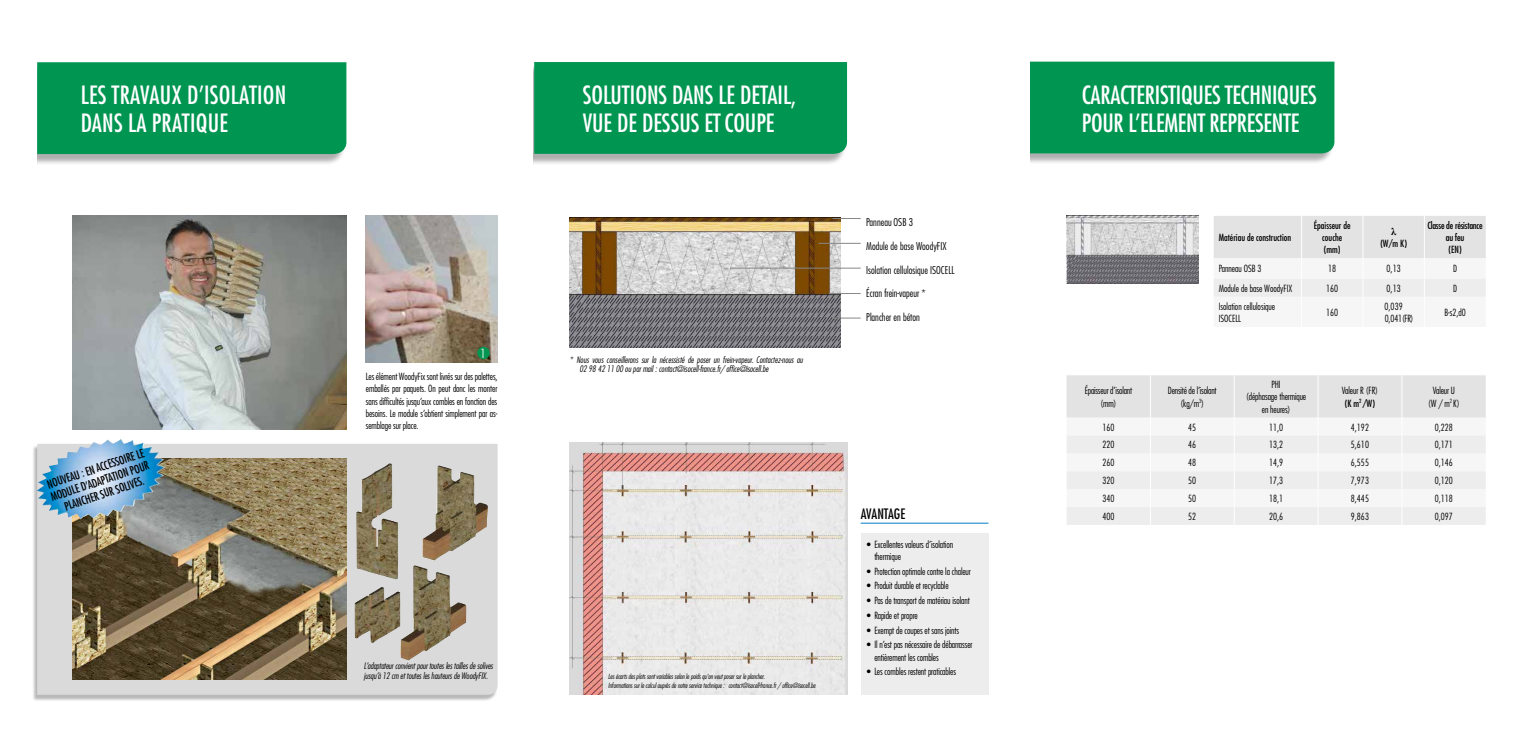
<style>
.page{position:relative;width:1518px;height:737px;background:#fff}
.page>*{position:absolute;margin:0;border:0;box-sizing:border-box;transform-origin:0 0}
.t1{font:500 condensed 24.5px/28px "Futura LT Pro";color:#fff}
.t2{font:500 condensed 14px "Futura LT Pro";letter-spacing:-.005em;color:#000}
.t3{font:300 condensed 12.25px "Futura LT Pro";color:#fff}
.t4{font:500 condensed 11.38px/13.1px "Futura LT Pro";color:#000;text-align:center}
.t5{font:700 11.38px "Garamond";color:#000}
.t6{font:300 condensed 10.5px "Futura LT Pro";color:#000}
.t7{font:300 condensed 9.62px/12.2px "Futura LT Pro";letter-spacing:-.01em;color:#000;text-align:center}
.t8{font:500 condensed 9.62px/12.2px "Futura LT Pro";color:#000;text-align:center}
.t9{font:500 condensed 9.62px/12.2px "Futura LT Pro";letter-spacing:-.02em;color:#000;text-align:center}
.t10{font:italic 300 condensed 8.75px/9.6px "Futura LT Pro";letter-spacing:-.005em;color:#000}
.t11{font:italic 300 condensed 7px/8.8px "Futura LT Pro";letter-spacing:-.01em;color:#000}
.s1{font-weight:500}
</style>
<div class="page">
<div style="left:32px;top:445px;width:466px;height:256px;background:#000;opacity:.28"></div>
<div style="left:37px;top:444px;width:461px;height:250px;background:#dadada"></div>
<img style="left:365px;top:216px;width:132px;height:146px">
<img style="left:73px;top:216px;width:273px;height:213px">
<div style="left:861px;top:533px;width:127px;height:161px;background:#ededed"></div>
<div style="left:524px;top:64px;width:322px;height:101px;background:#000;opacity:.32"></div>
<div style="left:534px;top:62px;width:313px;height:92px;background:#009652"></div>
<div style="left:506px;top:59px;width:27px;height:106px;background:#fff"></div>
<div style="left:1019px;top:63px;width:314px;height:102px;background:#000;opacity:.32"></div>
<div style="left:1030px;top:62px;width:304px;height:91px;background:#009652"></div>
<div style="left:1002px;top:52px;width:28px;height:129px;background:#fff"></div>
<div style="left:27px;top:64px;width:318px;height:101px;background:#000;opacity:.32"></div>
<div style="left:37px;top:62px;width:309px;height:92px;background:#009652"></div>
<div style="left:9px;top:44px;width:28px;height:129px;background:#fff"></div>
<hr style="left:861px;top:522px;width:127px;height:1px;background:#007dc6">
<div style="left:477px;top:347px;width:13px;height:12px;background:#009652;border-radius:50%"></div>
<img style="left:570px;top:443px;width:277px;height:251px">
<img style="left:570px;top:217px;width:271px;height:130px">
<hr style="left:730px;top:268px;width:131px;height:1px;background:#878787">
<hr style="left:819px;top:243px;width:42px;height:1px;background:#878787">
<svg style="left:833px;top:218px;width:28px;height:1px"></svg>
<hr style="left:829px;top:293px;width:32px;height:1px;background:#878787">
<svg style="left:832px;top:318px;width:29px;height:1px"></svg>
<img style="left:1067px;top:216px;width:131px;height:67px">
<svg style="left:1214px;top:216px;width:272px;height:81px"></svg>
<svg style="left:1067px;top:375px;width:419px;height:150px"></svg>
<img style="left:397px;top:465px;width:95px;height:195px">
<img style="left:73px;top:458px;width:273px;height:222px">
<img style="left:36px;top:439px;width:129px;height:80px">
<img style="left:352px;top:463px;width:48px;height:180px">
<hr style="left:398px;top:516px;width:3px;height:65px;background:#dadada">
<hr style="left:352px;top:589px;width:3px;height:66px;background:#dadada">
<hr style="left:419px;top:493px;width:3px;height:66px;background:#dadada">
<h1 class="t1" style="left:81px;top:80px;width:207px">LES TRAVAUX D’ISOLATION<br>DANS LA PRATIQUE</h1>
<p class="t4" style="left:45px;top:479px;width:105px;rotate:-19deg">NOUVEAU : EN ACCESSOIRE LE<br>MODULE D’ADAPTATION POUR<br>PLANCHER SUR SOLIVES.</p>
<p class="t3" style="left:480px;top:345px;width:7px">1</p>
<p class="t7" style="left:366px;top:370px;width:133px;text-align:justify">Les élément WoodyFix sont livrés sur des palettes, emballés par paquets. On peut donc les monter sans difficultés jusqu’aux combles en fonction des besoins. Le module s’obtient simplement par as&shy;semblage sur place.</p>
<p class="t10" style="left:364px;top:661px;width:131px">L’adaptateur convient pour toutes les tailles de solives jusqu’à 12 cm et toutes les hauteurs de WoodyFIX.</p>
<h1 class="t1" style="left:583px;top:80px;width:215px">SOLUTIONS DANS LE DETAIL,<br>VUE DE DESSUS ET COUPE</h1>
<h1 class="t1" style="left:1082px;top:80px;width:237px">CARACTERISTIQUES TECHNIQUES<br>POUR L’ELEMENT REPRESENTE</h1>
<p class="t10" style="left:580px;top:355px;width:225px;text-indent:-10px">* Nous vous conseillerons sur la nécessisté de poser un frein-vapeur. Contactez-nous au<br>02 98 42 11 00 ou par mail : contact@isocell-france.fr/ office@isocell.be</p>
<p class="t6" style="left:866px;top:216px;width:48px">Panneau OSB 3</p>
<p class="t6" style="left:866px;top:239px;width:82px">Module de base WoodyFIX</p>
<p class="t6" style="left:866px;top:263px;width:90px">Isolation cellulosique ISOCELL</p>
<p class="t6" style="left:866px;top:287px;width:61px">Écran frein-vapeur *</p>
<p class="t6" style="left:866px;top:310px;width:55px">Plancher en béton</p>
<p class="t11" style="left:608px;top:672px;width:209px">Les écarts des plots sont variables selon le poids qu‘on veut poser sur le plancher.<br>Informations sur le calcul auprès de notre service technique : contact@isocell-france.fr / office@isocell.be</p>
<h2 class="t2" style="left:861px;top:504px;width:46px">AVANTAGE</h2>
<p class="t7" style="left:874px;top:538px;width:80px;text-align:left;text-indent:-7px">• Excellentes valeurs d’isolation thermique</p>
<p class="t7" style="left:867px;top:565px;width:105px">• Protection optimale contre la chaleur</p>
<p class="t7" style="left:867px;top:579px;width:83px">• Produit durable et recyclable</p>
<p class="t7" style="left:867px;top:594px;width:104px">• Pas de transport de matériau isolant</p>
<p class="t7" style="left:867px;top:609px;width:52px">• Rapide et propre</p>
<p class="t7" style="left:867px;top:624px;width:94px">• Exempt de coupes et sans joints</p>
<p class="t7" style="left:874px;top:638px;width:100px;text-align:left;text-indent:-7px">• Il n’est pas nécessaire de débarrasser entièrement les combles</p>
<p class="t7" style="left:867px;top:665px;width:91px">• Les combles restent praticables</p>
<p class="t8" style="left:1219px;top:231px;width:74px">Matériau de construction</p>
<p class="t8" style="left:1314px;top:219px;width:38px">Épaisseur de couche (mm)</p>
<p class="t5" style="left:1391px;top:223px;width:7px">λ</p>
<p class="t8" style="left:1380px;top:237px;width:28px">(W/m K)</p>
<p class="t9" style="left:1427px;top:219px;width:57px">Classe de résistance au feu<br>(EN)</p>
<p class="t7" style="left:1219px;top:263px;width:44px">Panneau OSB 3</p>
<p class="t7" style="left:1328px;top:263px;width:10px">18</p>
<p class="t7" style="left:1387px;top:263px;width:16px">0,13</p>
<p class="t7" style="left:1453px;top:263px;width:5px">D</p>
<p class="t7" style="left:1219px;top:282px;width:75px">Module de base WoodyFIX</p>
<p class="t7" style="left:1326px;top:282px;width:14px">160</p>
<p class="t7" style="left:1387px;top:282px;width:16px">0,13</p>
<p class="t7" style="left:1453px;top:282px;width:5px">D</p>
<p class="t7" style="left:1219px;top:300px;width:58px;text-align:left">Isolation cellulosique<br>ISOCELL</p>
<p class="t7" style="left:1326px;top:306px;width:14px">160</p>
<p class="t7" style="left:1385px;top:300px;width:30px;text-align:left">0,039<br>0,041(FR)</p>
<p class="t7" style="left:1444px;top:306px;width:23px">B-s2,d0</p>
<p class="t7" style="left:1085px;top:384px;width:49px">Épaisseur d’isolant (mm)</p>
<p class="t7" style="left:1168px;top:384px;width:50px">Densité de l’isolant (kg/m<sup>3</sup>)</p>
<p class="t7" style="left:1246px;top:378px;width:62px">PHI<br>(déphasage thermique en heures)</p>
<p class="t7" style="left:1342px;top:384px;width:38px">Valeur R (FR) <span class="s1">(K m</span><sup>2</sup> <span class="s1">/W)</span></p>
<p class="t7" style="left:1428px;top:384px;width:33px">Valeur U (W / m<sup>2</sup> K)</p>
<p class="t7" style="left:1102px;top:421px;width:14px">160</p>
<p class="t7" style="left:1188px;top:421px;width:10px">45</p>
<p class="t7" style="left:1269px;top:421px;width:16px">11,0</p>
<p class="t7" style="left:1351px;top:421px;width:20px">4,192</p>
<p class="t7" style="left:1435px;top:421px;width:20px">0,228</p>
<p class="t7" style="left:1102px;top:439px;width:14px">220</p>
<p class="t7" style="left:1188px;top:439px;width:10px">46</p>
<p class="t7" style="left:1269px;top:439px;width:16px">13,2</p>
<p class="t7" style="left:1351px;top:439px;width:20px">5,610</p>
<p class="t7" style="left:1435px;top:439px;width:20px">0,171</p>
<p class="t7" style="left:1102px;top:456px;width:14px">260</p>
<p class="t7" style="left:1188px;top:456px;width:10px">48</p>
<p class="t7" style="left:1269px;top:456px;width:16px">14,9</p>
<p class="t7" style="left:1351px;top:456px;width:20px">6,555</p>
<p class="t7" style="left:1435px;top:456px;width:20px">0,146</p>
<p class="t7" style="left:1102px;top:474px;width:14px">320</p>
<p class="t7" style="left:1188px;top:474px;width:10px">50</p>
<p class="t7" style="left:1269px;top:474px;width:16px">17,3</p>
<p class="t7" style="left:1351px;top:474px;width:20px">7,973</p>
<p class="t7" style="left:1435px;top:474px;width:20px">0,120</p>
<p class="t7" style="left:1102px;top:492px;width:14px">340</p>
<p class="t7" style="left:1188px;top:492px;width:10px">50</p>
<p class="t7" style="left:1269px;top:492px;width:16px">18,1</p>
<p class="t7" style="left:1351px;top:492px;width:20px">8,445</p>
<p class="t7" style="left:1435px;top:492px;width:20px">0,118</p>
<p class="t7" style="left:1102px;top:510px;width:14px">400</p>
<p class="t7" style="left:1188px;top:510px;width:10px">52</p>
<p class="t7" style="left:1269px;top:510px;width:16px">20,6</p>
<p class="t7" style="left:1351px;top:510px;width:20px">9,863</p>
<p class="t7" style="left:1435px;top:510px;width:20px">0,097</p>
</div>
